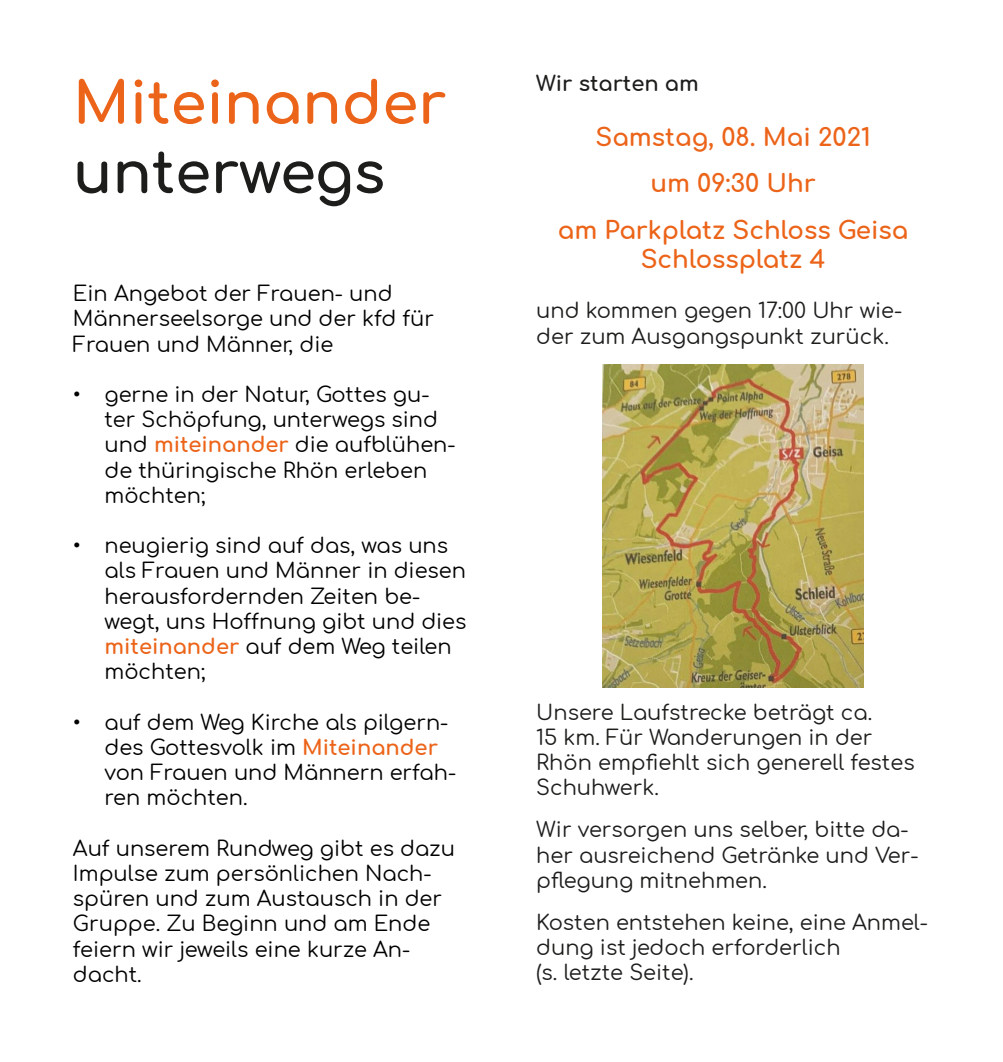
<style>
.page{position:relative;width:1003px;height:1062px;background:#fff}
.page>*{position:absolute;margin:0;border:0;box-sizing:border-box;transform-origin:0 0}
.t1{font:700 57.75px "Comfortaa";color:#ec6419}
.t2{font:700 57.75px "Comfortaa";color:#1d1d1b}
.t3{font:700 24.5px/29.4px "Comfortaa";color:#ec6419;text-align:center}
.t4{font:21px/25.2px "Comfortaa";color:#000}
.t5{font:21px/25.2px "Comfortaa";color:#1d1d1b}
.t6{font:700 21px "Comfortaa";color:#1d1d1b}
.s1{font-weight:700;color:#ec6419}
</style>
<div class="page">
<img style="left:602px;top:364px;width:261px;height:323px">
<p class="t1" style="left:73px;top:50px;width:374px">Miteinander</p>
<p class="t2" style="left:73px;top:119px;width:313px">unterwegs</p>
<p class="t4" style="left:73px;top:278px;width:321px">Ein Angebot der Frauen- und</p>
<p class="t4" style="left:73px;top:303px;width:362px">Männerseelsorge und der kfd für<br>Frauen und Männer, die</p>
<p class="t4" style="left:104px;top:379px;width:352px;text-indent:-32px">• gerne in der Natur, Gottes gu&shy;ter Schöpfung, unterwegs sind und <span class="s1">miteinander</span> die aufblühen&shy;de thüringische Rhön erleben möchten;</p>
<p class="t4" style="left:104px;top:530px;width:363px;text-indent:-32px">• neugierig sind auf das, was uns als Frauen und Männer in diesen herausfordernden Zeiten be&shy;wegt, uns Hoffnung gibt und dies <span class="s1">miteinander</span> auf dem Weg teilen möchten;</p>
<p class="t4" style="left:104px;top:707px;width:353px;text-indent:-32px">• auf dem Weg Kirche als pilgern&shy;des Gottesvolk im <span class="s1">Miteinander </span>von Frauen und Männern erfah&shy;ren möchten.</p>
<p class="t4" style="left:73px;top:833px;width:383px">Auf unserem Rundweg gibt es dazu<br>Impulse zum persönlichen Nach&shy;spüren und zum Austausch in der<br>Gruppe. Zu Beginn und am Ende feiern wir jeweils eine kurze An&shy;dacht.</p>
<p class="t6" style="left:536px;top:64px;width:164px">Wir starten am</p>
<p class="t3" style="left:595px;top:120px;width:276px">Samstag, 08. Mai 2021</p>
<p class="t3" style="left:650px;top:166px;width:167px">um 09:30 Uhr</p>
<p class="t3" style="left:557px;top:212px;width:352px">am Parkplatz Schloss Geisa<br>Schlossplatz 4</p>
<p class="t5" style="left:536px;top:295px;width:367px">und kommen gegen 17:00 Uhr wie&shy;der zum Ausgangspunkt zurück.</p>
<p class="t5" style="left:536px;top:697px;width:337px">Unsere Laufstrecke beträgt ca.</p>
<p class="t5" style="left:536px;top:722px;width:380px">15 km. Für Wanderungen in der<br>Rhön empfiehlt sich generell festes<br>Schuhwerk.</p>
<p class="t5" style="left:536px;top:814px;width:384px">Wir versorgen uns selber, bitte da&shy;her ausreichend Getränke und Ver&shy;pflegung mitnehmen.</p>
<p class="t5" style="left:536px;top:907px;width:393px">Kosten entstehen keine, eine Anmel&shy;dung ist jedoch erforderlich</p>
<p class="t5" style="left:536px;top:957px;width:159px">(s. letzte Seite).</p>
</div>
